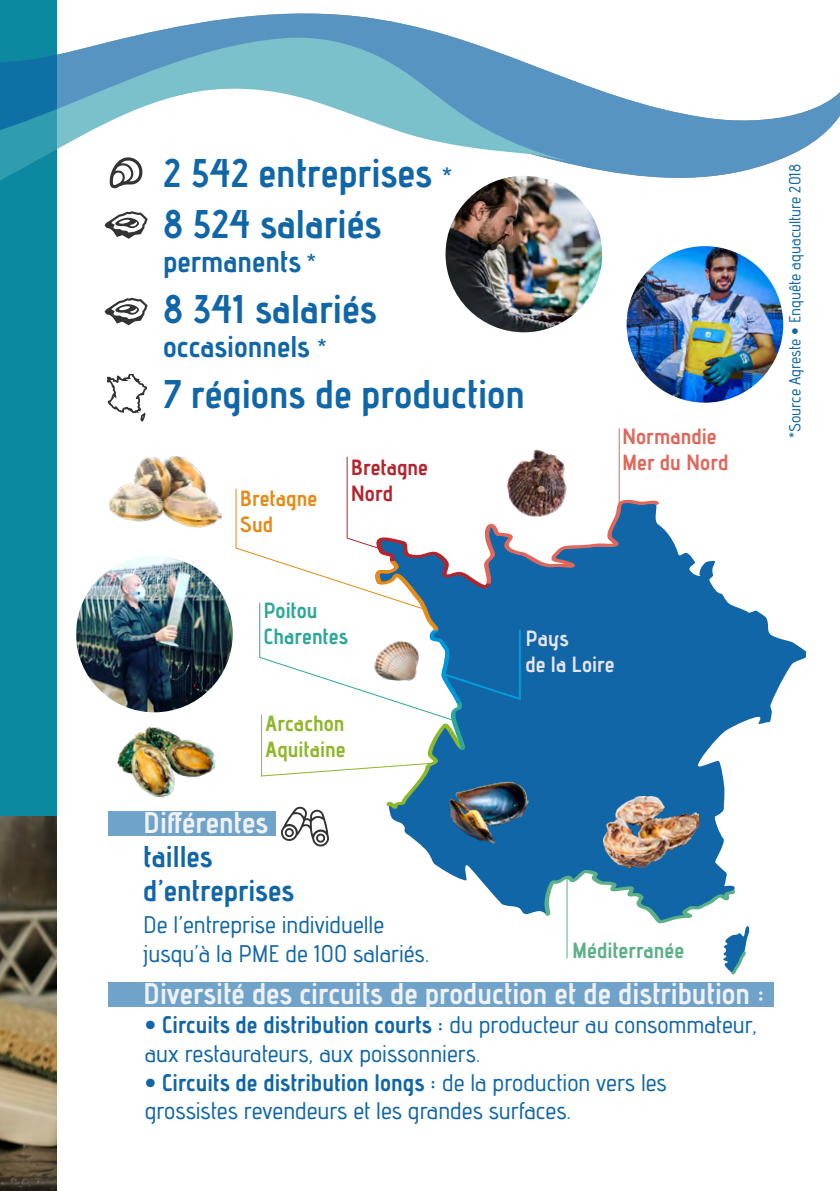
<style>
.page{position:relative;width:840px;height:1191px;background:#fff}
.page>*{position:absolute;margin:0;border:0;box-sizing:border-box;transform-origin:0 0}
.t1{font:40px "advent Bd 3";color:#1166a7}
.t2{font:30px "advent Bd 3";color:#eff1f5}
.t3{font:30px/34px "advent Bd 3";color:#1166a7}
.t4{font:24px/28.8px "advent Bd 1";color:#1166a7}
.t5{font:22px "advent Bd 3";color:#df675b}
.t6{font:22px "advent Bd 3";color:#8eb72c}
.t7{font:22px "advent Bd 3";color:#2da898}
.t8{font:22px "advent Bd 3";color:#e3e4ef}
.t9{font:22px "advent Bd 3";color:#b4242c}
.t10{font:22px "advent Bd 3";color:#5cb088}
.t11{font:22px "advent Bd 3";color:#e58b17}
.t12{font:16px "advent Bd 1";color:#1166a7}
.s1{font-family:"advent Bd 1";font-size:28px}
.s2{font-family:"advent Bd 1";font-size:26px}
.s3{font-family:"advent Bd 3"}
</style>
<div class="page">
<div style="left:108px;top:982px;width:664px;height:24px;background:#70a3ca"></div>
<div style="left:0;top:0;width:57px;height:1191px;background:#0c89a1"></div>
<svg style="left:134px;top:13px;width:705px;height:196px"></svg>
<svg style="left:0;top:36px;width:567px;height:185px"></svg>
<img style="left:0;top:816px;width:57px;height:375px">
<svg style="left:104px;top:211px;width:43px;height:28px"></svg>
<svg style="left:104px;top:298px;width:43px;height:27px"></svg>
<svg style="left:109px;top:156px;width:34px;height:33px"></svg>
<img style="left:445px;top:176px;width:157px;height:156px;border-radius:78px">
<img style="left:76px;top:556px;width:156px;height:156px;border-radius:78px">
<img style="left:626px;top:246px;width:156px;height:157px;border-radius:78px">
<svg style="left:423px;top:525px;width:382px;height:390px"></svg>
<hr style="left:618px;top:429px;width:1px;height:80px;background:#df675b">
<hr style="left:346px;top:457px;width:1px;height:80px;background:#b4242c">
<hr style="left:235px;top:489px;width:1px;height:59px;background:#e58b17">
<div style="left:108px;top:811px;width:167px;height:24px;background:#70a3ca"></div>
<img style="left:507px;top:449px;width:60px;height:50px">
<img style="left:602px;top:796px;width:95px;height:71px">
<img style="left:437px;top:847px;width:96px;height:5px">
<img style="left:109px;top:456px;width:113px;height:72px">
<img style="left:117px;top:726px;width:99px;height:72px">
<svg style="left:108px;top:374px;width:39px;height:48px"></svg>
<svg style="left:544px;top:869px;width:205px;height:106px"></svg>
<svg style="left:235px;top:499px;width:424px;height:348px"></svg>
<p class="t1" style="left:163px;top:149px;width:290px">2 542 entreprises <span class="s1">*</span></p>
<p class="t1" style="left:163px;top:199px;width:220px">8 524 salariés</p>
<p class="t3" style="left:163px;top:244px;width:154px">permanents <span class="s2">*</span></p>
<p class="t1" style="left:163px;top:284px;width:215px">8 341 salariés</p>
<p class="t3" style="left:163px;top:329px;width:165px">occasionnels <span class="s2">*</span></p>
<p class="t1" style="left:163px;top:369px;width:363px">7 régions de production</p>
<p class="t5" style="left:621px;top:423px;width:96px">Normandie</p>
<p class="t11" style="left:240px;top:484px;width:79px">Bretagne</p>
<p class="t11" style="left:240px;top:510px;width:35px">Sud</p>
<p class="t9" style="left:350px;top:453px;width:79px">Bretagne</p>
<p class="t5" style="left:621px;top:449px;width:108px">Mer du Nord</p>
<p class="t9" style="left:350px;top:479px;width:44px">Nord</p>
<p class="t12" style="left:784px;top:438px;width:276px;rotate:-90deg">*Source Agreste • Enquête aquaculture 2018</p>
<p class="t7" style="left:263px;top:597px;width:56px">Poitou</p>
<p class="t7" style="left:263px;top:623px;width:86px">Charentes</p>
<p class="t6" style="left:265px;top:710px;width:80px">Arcachon</p>
<p class="t6" style="left:265px;top:736px;width:81px">Aquitaine</p>
<p class="t2" style="left:143px;top:804px;width:126px">Différentes</p>
<p class="t3" style="left:143px;top:839px;width:152px">tailles d’entreprises</p>
<p class="t4" style="left:143px;top:909px;width:242px">De l’entreprise individuelle</p>
<p class="t4" style="left:143px;top:938px;width:288px">jusqu’à la PME de 100 salariés.</p>
<p class="t8" style="left:525px;top:625px;width:45px">Pays</p>
<p class="t8" style="left:525px;top:651px;width:90px">de la Loire</p>
<p class="t10" style="left:571px;top:937px;width:114px">Méditerranée</p>
<p class="t2" style="left:143px;top:975px;width:622px">Diversité des circuits de production et de distribution :</p>
<p class="t4" style="left:145px;top:1009px;width:613px"><span class="s3">• Circuits de distribution courts :</span> du producteur au consommateur, aux restaurateurs, aux poissonniers.</p>
<p class="t4" style="left:145px;top:1067px;width:523px"><span class="s3">• Circuits de distribution longs :</span> de la production vers les grossistes revendeurs et les grandes surfaces.</p>
</div>
